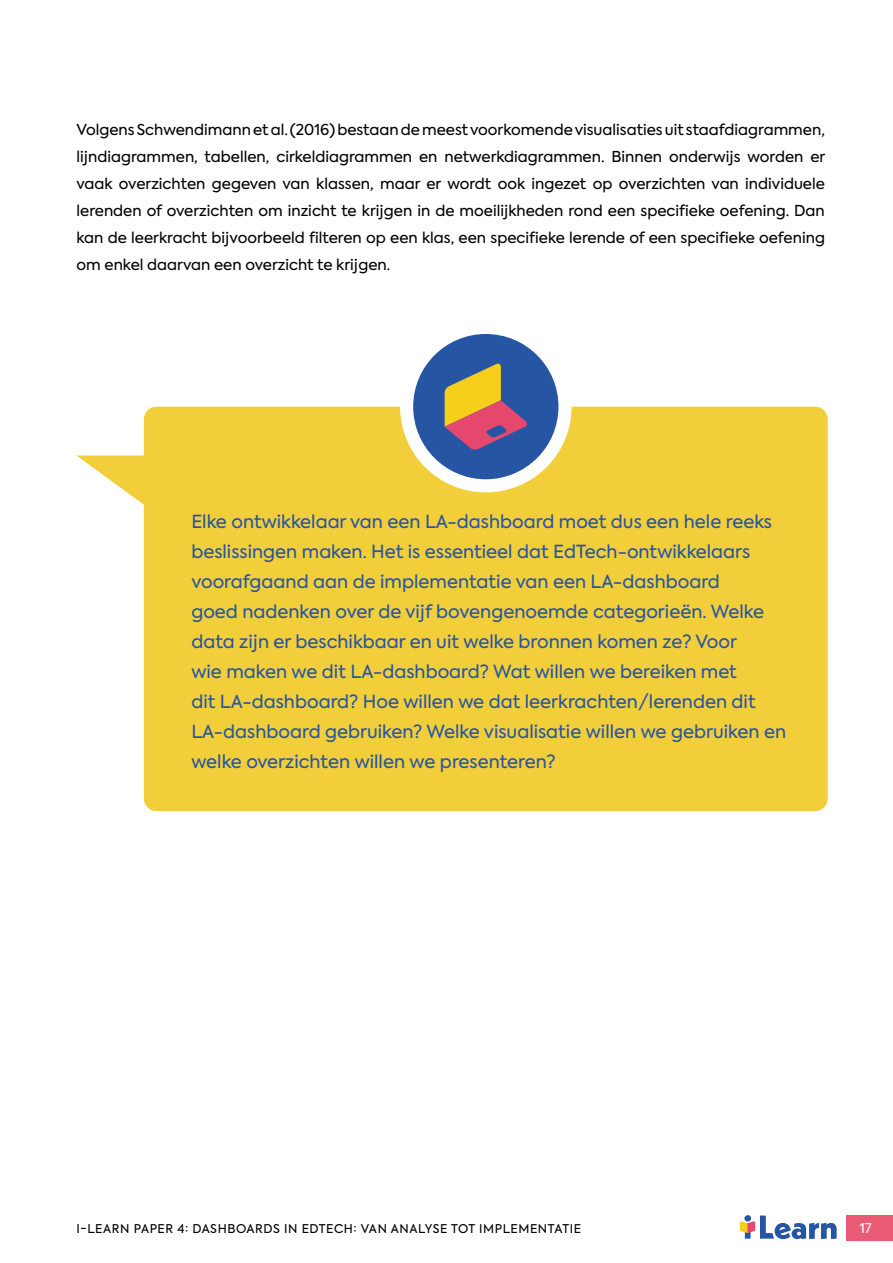
<style>
.page{position:relative;width:893px;height:1263px;background:#fff}
.page>*{position:absolute;margin:0;border:0;box-sizing:border-box;transform-origin:0 0}
.t1{font:18px/30px "Axiforma";color:#2655a3}
.t2{font:15px/27px "Axiforma";color:#000;text-align:justify}
.t3{font:13.5px "Axiforma";color:#fff}
.t4{font:12px "Axiforma";letter-spacing:.05em;color:#000}
</style>
<div class="page">
<div style="left:846px;top:1215px;width:47px;height:26px;background:#eb5b76"></div>
<svg style="left:740px;top:1215px;width:97px;height:24px"></svg>
<div style="left:144px;top:407px;width:684px;height:404px;background:#f3ce3b;border-radius:13px"></div>
<div style="left:400px;top:321px;width:172px;height:171px;background:#fff;border-radius:50%"></div>
<svg style="left:77px;top:455px;width:67px;height:84px"></svg>
<div style="left:413px;top:334px;width:145px;height:145px;background:#2655a3;border-radius:50%"></div>
<svg style="left:445px;top:363px;width:82px;height:87px"></svg>
<p class="t2" style="left:77px;top:116px;width:750px">Volgens Schwendimann et al. (2016) bestaan de meest voorkomende visualisaties uit staafdiagrammen, lijndiagrammen, tabellen, cirkeldiagrammen en netwerkdiagrammen. Binnen onderwijs worden er vaak overzichten gegeven van klassen, maar er wordt ook ingezet op overzichten van individuele lerenden of overzichten om inzicht te krijgen in de moeilijkheden rond een specifieke oefening. Dan kan de leerkracht bijvoorbeeld filteren op een klas, een specifieke lerende of een specifieke oefening om enkel daarvan een overzicht te krijgen.</p>
<p class="t1" style="left:191px;top:506px;width:596px">Elke ontwikkelaar van een LA-dashboard moet dus een hele reeks beslissingen maken. Het is essentieel dat EdTech-ontwikkelaars voorafgaand aan de implementatie van een LA-dashboard<br>goed nadenken over de vijf bovengenoemde categorieën. Welke data zijn er beschikbaar en uit welke bronnen komen ze? Voor<br>wie maken we dit LA-dashboard? Wat willen we bereiken met<br>dit LA-dashboard? Hoe willen we dat leerkrachten/lerenden dit LA-dashboard gebruiken? Welke visualisatie willen we gebruiken en welke overzichten willen we presenteren?</p>
<p class="t4" style="left:77px;top:1221px;width:506px">I-LEARN PAPER 4: DASHBOARDS IN EDTECH: VAN ANALYSE TOT IMPLEMENTATIE</p>
<p class="t3" style="left:860px;top:1220px;width:14px">17</p>
</div>
